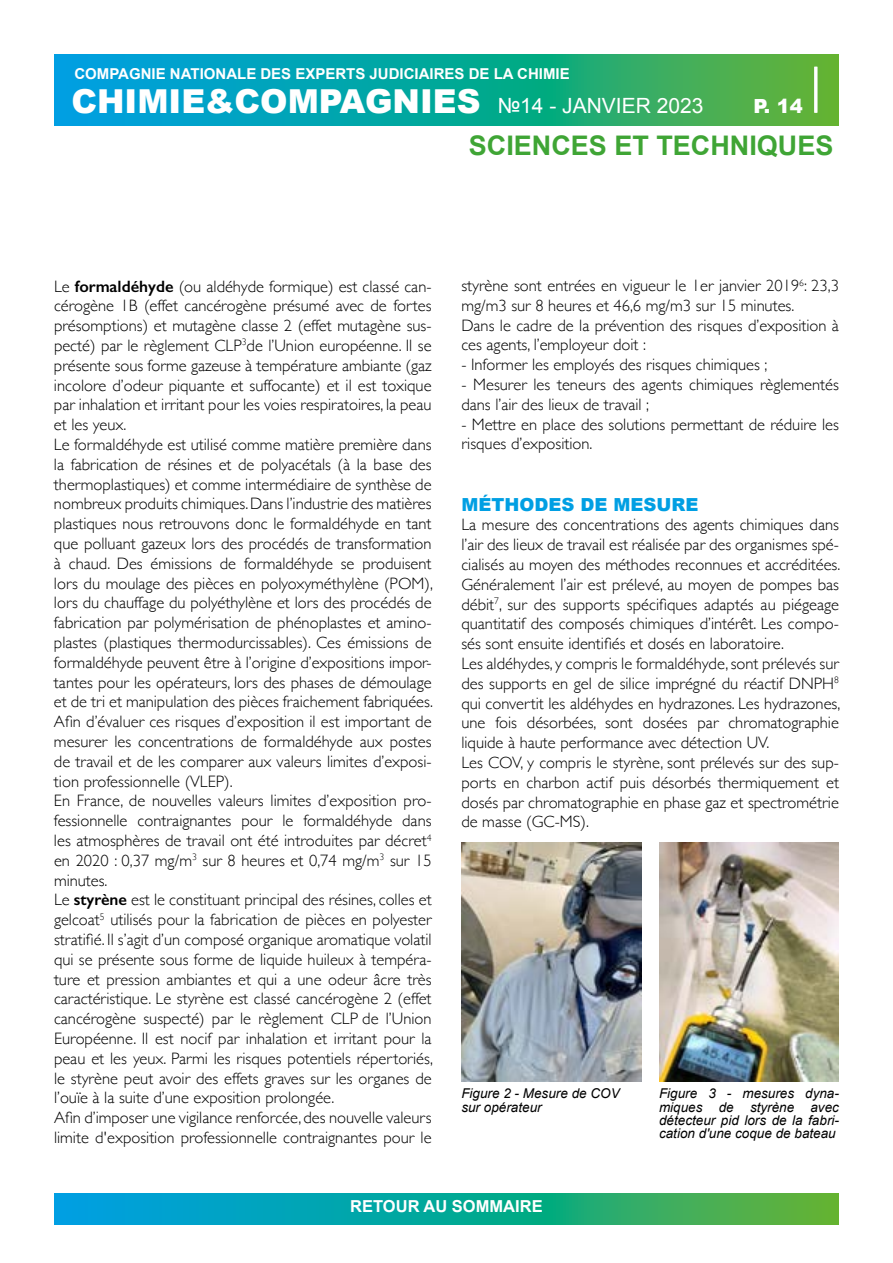
<style>
.page{position:relative;width:893px;height:1263px;background:#fff}
.page>*{position:absolute;margin:0;border:0;box-sizing:border-box;transform-origin:0 0}
.t1{font:900 33px "Arial";color:#fff}
.t2{font:700 27px "Arial";color:#3fa535}
.t3{font:900 19.5px "Arial";color:#fff}
.t4{font:900 18px "Arial";color:#009fe3}
.t5{font:300 16.5px/19.8px "Gill Sans";color:#000}
.t6{font:700 16.5px "Arial";color:#fff}
.t7{font:700 15px "Arial";color:#fff}
.t8{font:italic 13.5px/13.2px "Arial";color:#000;text-align:justify}
.s1{font-weight:400;font-size:21px}
.s2{font-weight:600}
</style>
<div class="page">
<svg style="left:54px;top:1193px;width:785px;height:32px;background:#17a892"></svg>
<svg style="left:54px;top:54px;width:785px;height:71px;background:#17a892"></svg>
<hr style="left:814px;top:67px;width:3px;height:46px;background:#fff">
<img style="left:461px;top:842px;width:180px;height:240px">
<img style="left:659px;top:842px;width:180px;height:240px">
<p class="t7" style="left:74px;top:63px;width:497px">COMPAGNIE NATIONALE DES EXPERTS JUDICIAIRES DE LA CHIMIE</p>
<h1 class="t1" style="left:71px;top:77px;width:634px">CHIMIE&amp;COMPAGNIES <span class="s1">№14 - JANVIER 2023</span></h1>
<p class="t3" style="left:753px;top:92px;width:51px">P. 14</p>
<h2 class="t2" style="left:469px;top:128px;width:366px">SCIENCES ET TECHNIQUES</h2>
<p class="t5" style="left:54px;top:275px;width:380px">Le <span class="s2">formaldéhyde</span> (ou aldéhyde formique) est classé can&shy;cérogène 1B (effet cancérogène présumé avec de fortes présomptions) et mutagène classe 2 (effet mutagène sus&shy;pecté) par le règlement CLP<sup>3</sup>de l’Union européenne. Il se présente sous forme gazeuse à température ambiante (gaz incolore d’odeur piquante et suffocante) et il est toxique par inhalation et irritant pour les voies respiratoires, la peau et les yeux.<br>Le formaldéhyde est utilisé comme matière première dans la fabrication de résines et de polyacétals (à la base des thermoplastiques) et comme intermédiaire de synthèse de nombreux produits chimiques. Dans l’industrie des matières plastiques nous retrouvons donc le formaldéhyde en tant que polluant gazeux lors des procédés de transformation à chaud. Des émissions de formaldéhyde se produisent lors du moulage des pièces en polyoxyméthylène (POM), lors du chauffage du polyéthylène et lors des procédés de fabrication par polymérisation de phénoplastes et amino&shy;plastes (plastiques thermodurcissables). Ces émissions de formaldéhyde peuvent être à l’origine d’expositions impor&shy;tantes pour les opérateurs, lors des phases de démoulage et de tri et manipulation des pièces fraichement fabriquées.<br>Afin d’évaluer ces risques d’exposition il est important de mesurer les concentrations de formaldéhyde aux postes de travail et de les comparer aux valeurs limites d’exposi&shy;tion professionnelle (VLEP).<br>En France, de nouvelles valeurs limites d’exposition pro&shy;fessionnelle contraignantes pour le formaldéhyde dans les atmosphères de travail ont été introduites par décret<sup>4 </sup>en 2020 : 0,37 mg/m<sup>3</sup> sur 8 heures et 0,74 mg/m<sup>3</sup> sur 15 minutes.<br>Le <span class="s2">styrène</span> est le constituant principal des résines, colles et gelcoat<sup>5</sup> utilisés pour la fabrication de pièces en polyester stratifié. Il s’agit d’un composé organique aromatique volatil qui se présente sous forme de liquide huileux à tempéra&shy;ture et pression ambiantes et qui a une odeur âcre très caractéristique. Le styrène est classé cancérogène 2 (effet cancérogène suspecté) par le règlement CLP de l’Union Européenne. Il est nocif par inhalation et irritant pour la peau et les yeux. Parmi les risques potentiels répertoriés, le styrène peut avoir des effets graves sur les organes de l’ouïe à la suite d’une exposition prolongée.<br>Afin d’imposer une vigilance renforcée, des nouvelle valeurs limite d'exposition professionnelle contraignantes pour le</p>
<p class="t5" style="left:461px;top:275px;width:379px">styrène sont entrées en vigueur le 1er janvier 2019<sup>6</sup>: 23,3 mg/m3 sur 8 heures et 46,6 mg/m3 sur 15 minutes.<br>Dans le cadre de la prévention des risques d’exposition à ces agents, l’employeur doit :</p>
<p class="t5" style="left:461px;top:354px;width:308px">- Informer les employés des risques chimiques ;</p>
<p class="t5" style="left:461px;top:374px;width:379px">- Mesurer les teneurs des agents chimiques règlementés dans l’air des lieux de travail ;</p>
<p class="t5" style="left:461px;top:413px;width:379px">- Mettre en place des solutions permettant de réduire les risques d’exposition.</p>
<p class="t4" style="left:461px;top:491px;width:238px">MÉTHODES DE MESURE</p>
<p class="t5" style="left:461px;top:514px;width:380px">La mesure des concentrations des agents chimiques dans l’air des lieux de travail est réalisée par des organismes spé&shy;cialisés au moyen des méthodes reconnues et accréditées.<br>Généralement l’air est prélevé, au moyen de pompes bas débit<sup>7</sup>, sur des supports spécifiques adaptés au piégeage quantitatif des composés chimiques d’intérêt. Les compo&shy;sés sont ensuite identifiés et dosés en laboratoire.<br>Les aldéhydes, y compris le formaldéhyde, sont prélevés sur des supports en gel de silice imprégné du réactif DNPH<sup>8 </sup>qui convertit les aldéhydes en hydrazones. Les hydrazones, une fois désorbées, sont dosées par chromatographie liquide à haute performance avec détection UV.<br>Les COV, y compris le styrène, sont prélevés sur des sup&shy;ports en charbon actif puis désorbés thermiquement et dosés par chromatographie en phase gaz et spectrométrie de masse (GC-MS).</p>
<p class="t8" style="left:461px;top:1087px;width:160px">Figure 2 - Mesure de COV sur opérateur</p>
<p class="t8" style="left:659px;top:1087px;width:181px">Figure 3 - mesures dyna&shy;miques de styrène avec détecteur pid lors de la fabri&shy;cation d'une coque de bateau</p>
<p class="t6" style="left:350px;top:1195px;width:194px">RETOUR AU SOMMAIRE</p>
</div>
